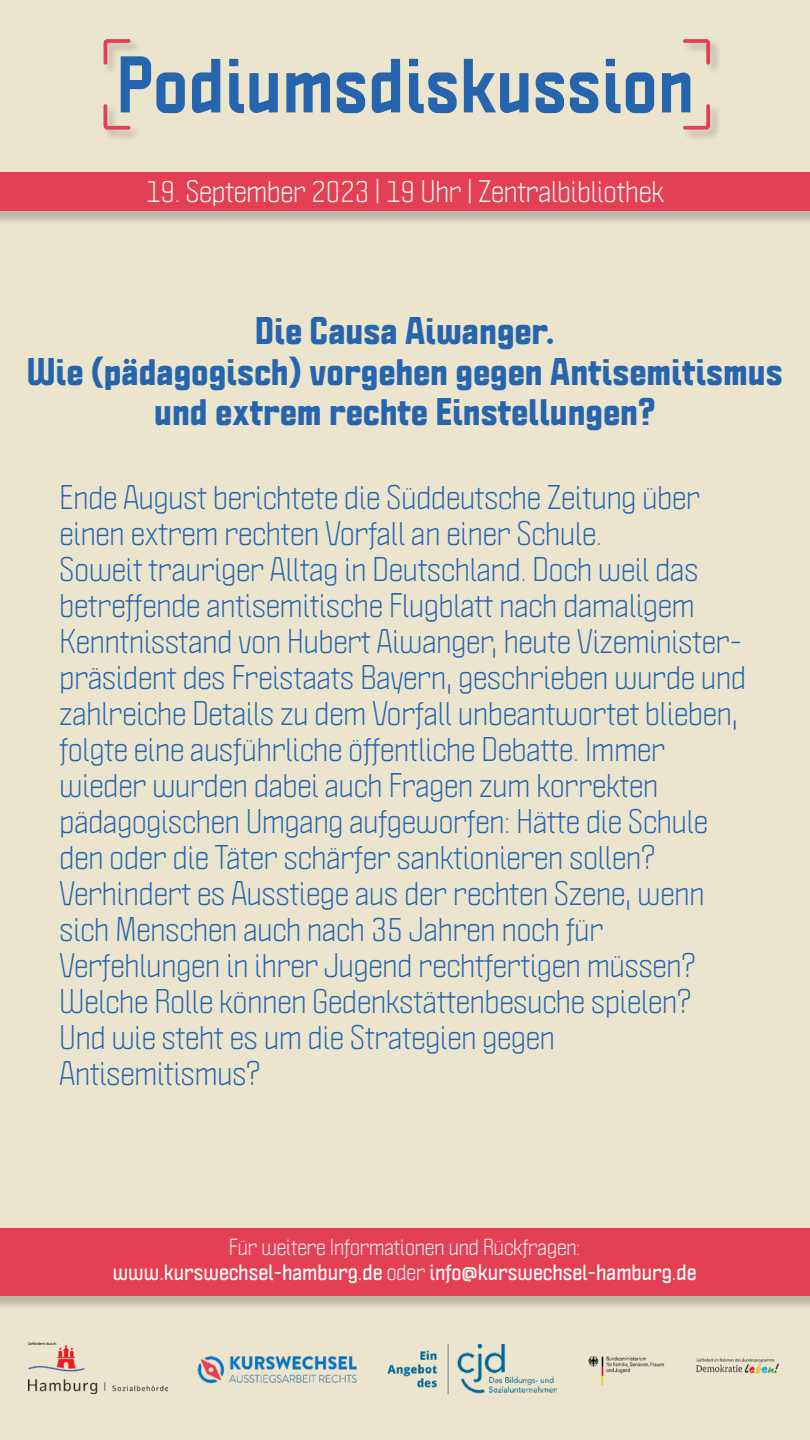
<style>
.page{position:relative;width:810px;height:1440px;background:#ece5ce}
.page>*{position:absolute;margin:0;border:0;box-sizing:border-box;transform-origin:0 0}
.t1{font:800 70.05px "Politica";color:#2664ae}
.t2{font:900 33.75px/40.5px "Politica";color:#2664ae;text-align:center}
.t3{font:30px/36px "Politica";color:#2664ae}
.t4{font:27.22px "Politica";color:#fff}
.t5{font:700 20.25px/24.3px "Politica";color:#fff;text-align:center}
.t6{font:4.28px "Myriad Pro";color:#000}
.s1{font-weight:400}
</style>
<div class="page">
<div style="left:0;top:175px;width:810px;height:50px;background:#000;opacity:.2"></div>
<div style="left:0;top:172px;width:810px;height:39px;background:#e34054"></div>
<div style="left:0;top:1230px;width:810px;height:80px;background:#000;opacity:.2"></div>
<div style="left:0;top:1228px;width:810px;height:67px;background:#e34054"></div>
<div style="left:102px;top:38px;width:40px;height:38px;background:#000;opacity:.25"></div>
<svg style="left:102px;top:38px;width:31px;height:29px"></svg>
<div style="left:102px;top:103px;width:40px;height:39px;background:#000;opacity:.25"></div>
<svg style="left:102px;top:103px;width:30px;height:29px"></svg>
<div style="left:682px;top:38px;width:40px;height:38px;background:#000;opacity:.25"></div>
<svg style="left:682px;top:38px;width:30px;height:29px"></svg>
<div style="left:682px;top:103px;width:40px;height:39px;background:#000;opacity:.25"></div>
<svg style="left:682px;top:103px;width:30px;height:29px"></svg>
<img style="left:197px;top:1356px;width:160px;height:28px">
<img style="left:588px;top:1356px;width:191px;height:30px">
<img style="left:387px;top:1344px;width:169px;height:50px">
<img style="left:28px;top:1345px;width:140px;height:49px">
<h1 class="t1" style="left:116px;top:33px;width:580px">Podiumsdiskussion</h1>
<p class="t4" style="left:146px;top:171px;width:519px">19. September 2023 | 19 Uhr | Zentralbibliothek</p>
<p class="t2" style="left:27px;top:309px;width:757px">Die Causa Aiwanger.<br>Wie (pädagogisch) vorgehen gegen Antisemitismus und extrem rechte Einstellungen?</p>
<p class="t3" style="left:60px;top:478px;width:688px">Ende August berichtete die Süddeutsche Zeitung über einen extrem rechten Vorfall an einer Schule.<br>Soweit trauriger Alltag in Deutschland. Doch weil das betreffende antisemitische Flugblatt nach damaligem Kenntnisstand von Hubert Aiwanger, heute Vizeminister&shy;präsident des Freistaats Bayern, geschrieben wurde und zahlreiche Details zu dem Vorfall unbeantwortet blieben, folgte eine ausführliche öffentliche Debatte. Immer wieder wurden dabei auch Fragen zum korrekten pädagogischen Umgang aufgeworfen: Hätte die Schule den oder die Täter schärfer sanktionieren sollen?<br>Verhindert es Ausstiege aus der rechten Szene, wenn sich Menschen auch nach 35 Jahren noch für Verfehlungen in ihrer Jugend rechtfertigen müssen?<br>Welche Rolle können Gedenkstättenbesuche spielen?<br>Und wie steht es um die Strategien gegen Antisemitismus?</p>
<p class="t6" style="left:28px;top:1341px;width:30px">Gefördert durch</p>
<p class="t5" style="left:113px;top:1234px;width:585px"><span class="s1">Für weitere Informationen und Rückfragen: </span>www.kurswechsel-hamburg.de <span class="s1">oder</span> info@kurswechsel-hamburg.de</p>
</div>
